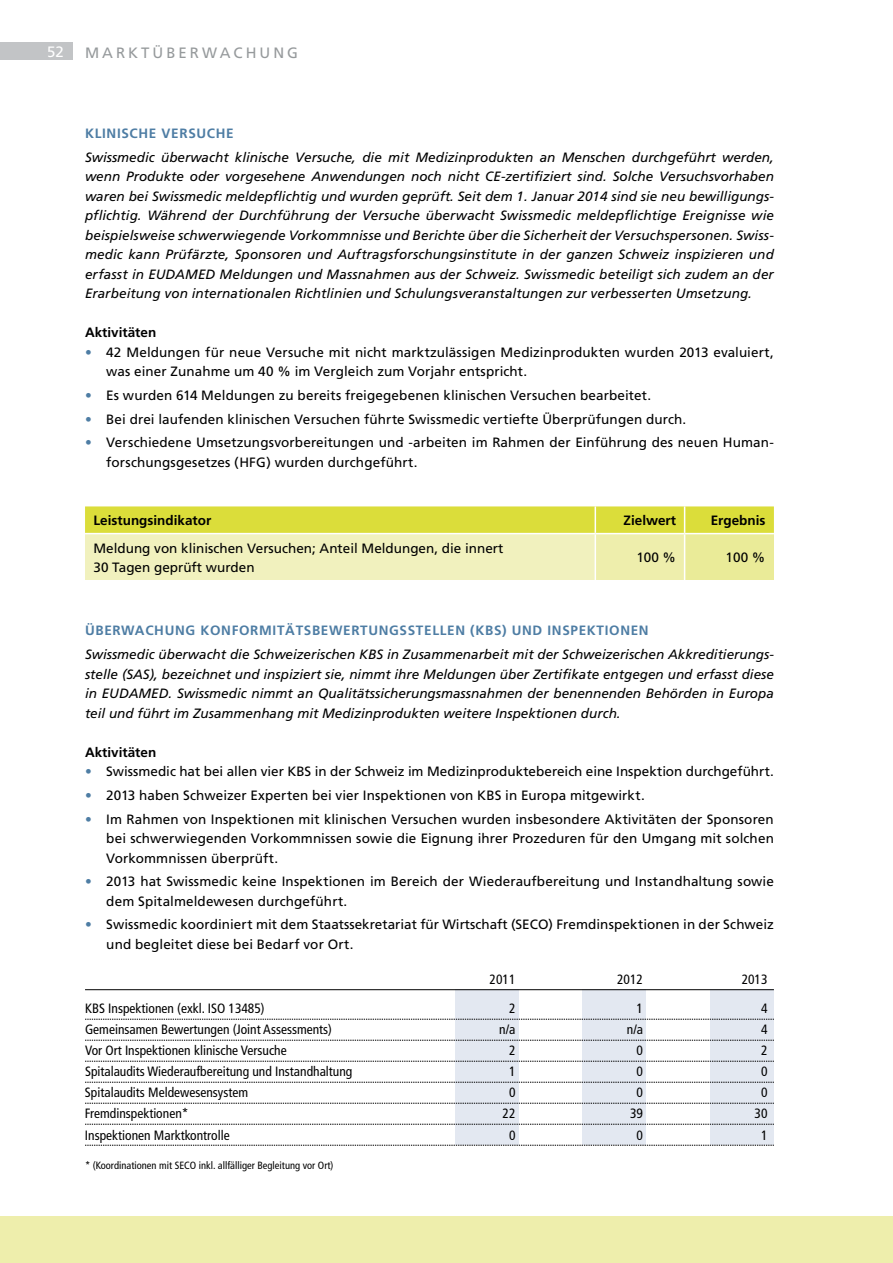
<style>
.page{position:relative;width:893px;height:1263px;background:#fff}
.page>*{position:absolute;margin:0;border:0;box-sizing:border-box;transform-origin:0 0}
.t1{font:15px "Frutiger";letter-spacing:.2em;color:#969a9c}
.t2{font:15px "Frutiger";color:#fff}
.t3{font:13.5px/19.5px "Frutiger";letter-spacing:.005em;color:#000}
.t4{font:italic 13.5px/19.5px "Frutiger";color:#000;text-align:justify}
.t5{font:condensed 13.5px "Frutiger";color:#000}
.t6{font:700 13.5px "Frutiger";letter-spacing:.05em;color:#4e7da4}
.t7{font:700 13.5px "Frutiger";color:#000}
.t8{font:condensed 10.5px "Frutiger";color:#000}
.s1{color:#4e7da4}
</style>
<div class="page">
<div style="left:0;top:43px;width:72px;height:17px;background:#c2c4c6"></div>
<div style="left:0;top:1216px;width:893px;height:47px;background:#eeeeac"></div>
<div style="left:710px;top:989px;width:64px;height:156px;background:#e3e8f1"></div>
<div style="left:583px;top:989px;width:63px;height:156px;background:#e3e8f1"></div>
<div style="left:455px;top:989px;width:64px;height:156px;background:#e3e8f1"></div>
<hr style="left:85px;top:989px;width:689px;height:1px;background:#000">
<svg style="left:85px;top:1019px;width:689px;height:1px"></svg>
<svg style="left:85px;top:1040px;width:689px;height:1px"></svg>
<svg style="left:85px;top:1061px;width:689px;height:1px"></svg>
<svg style="left:85px;top:1082px;width:689px;height:1px"></svg>
<svg style="left:85px;top:1103px;width:689px;height:1px"></svg>
<svg style="left:85px;top:1124px;width:689px;height:1px"></svg>
<svg style="left:85px;top:1145px;width:689px;height:1px"></svg>
<div style="left:85px;top:534px;width:510px;height:46px;background:#f1f1be"></div>
<div style="left:595px;top:534px;width:90px;height:46px;background:#eeeeac"></div>
<div style="left:685px;top:534px;width:89px;height:46px;background:#eaeb98"></div>
<svg style="left:85px;top:506px;width:689px;height:27px;background:#dbdd3f"></svg>
<hr style="left:595px;top:534px;width:1px;height:46px;background:#fff">
<hr style="left:684px;top:534px;width:1px;height:46px;background:#fff">
<p class="t2" style="left:47px;top:43px;width:18px">52</p>
<p class="t1" style="left:85px;top:43px;width:69px">Ma rktüb</p>
<p class="t1" style="left:179px;top:43px;width:38px">erwach</p>
<p class="t1" style="left:260px;top:43px;width:38px">ung</p>
<p class="t6" style="left:85px;top:125px;width:150px">KLINISCH E VERSUCH E</p>
<p class="t4" style="left:85px;top:147px;width:690px">Swissmedic überwacht klinische Versuche, die mit Medizinprodukten an Menschen durchgeführt werden, wenn Produkte oder vorgesehene Anwendungen noch nicht CE-zertifiziert sind. Solche Versuchsvorhaben waren bei Swissmedic meldepflichtig und wurden geprüft. Seit dem 1. Januar 2014 sind sie neu bewilligungs&shy;pflichtig. Während der Durchführung der Versuche überwacht Swissmedic meldepflichtige Ereignisse wie beispielsweise schwerwiegende Vorkommnisse und Berichte über die Sicherheit der Versuchspersonen. Swiss&shy;medic kann Prüfärzte, Sponsoren und Auftragsforschungsinstitute in der ganzen Schweiz inspizieren und erfasst in EUDAMED Meldungen und Massnahmen aus der Schweiz. Swissmedic beteiligt sich zudem an der Erarbeitung von internationalen Richtlinien und Schulungsveranstaltungen zur verbesserten Umsetzung.</p>
<p class="t7" style="left:85px;top:325px;width:73px">AKTIVITÄTEN</p>
<p class="t3" style="left:106px;top:342px;width:669px;text-indent:-21px"><span class="s1">•</span> 42 Meldungen für neue Versuche mit nicht marktzulässigen Medizinprodukten wurden 2013 evaluiert, was einer Zunahme um 40 % im Vergleich zum Vorjahr entspricht.</p>
<p class="t3" style="left:85px;top:385px;width:568px"><span class="s1">•</span> Es wurden 614 Meldungen zu bereits freigegebenen klinischen Versuchen bearbeitet.</p>
<p class="t3" style="left:85px;top:409px;width:603px"><span class="s1">•</span> Bei drei laufenden klinischen Versuchen führte Swissmedic vertiefte Überprüfungen durch.</p>
<p class="t3" style="left:106px;top:433px;width:669px;text-indent:-21px"><span class="s1">•</span> Verschiedene U msetzungsvorbereitungen und -arbeiten im Rahmen der Einführung des neuen Human&shy;forschungsgesetzes (HFG) wurden durchgeführt.</p>
<p class="t7" style="left:94px;top:512px;width:119px">LEISTUNGSINDIKATOR</p>
<p class="t7" style="left:624px;top:512px;width:54px">ZIELWERT</p>
<p class="t7" style="left:711px;top:512px;width:56px">ERGEBNIS</p>
<p class="t3" style="left:94px;top:539px;width:411px;line-height:18.8px">Meldung von klinischen Versuchen; Anteil Meldungen, die innert<br>30 Tagen geprüft wurden</p>
<p class="t3" style="left:636px;top:548px;width:41px">100 %</p>
<p class="t3" style="left:726px;top:548px;width:41px">100 %</p>
<p class="t6" style="left:85px;top:623px;width:39px">ÜBERWA</p>
<p class="t6" style="left:145px;top:623px;width:115px">CHUNG KONFORMIT</p>
<p class="t6" style="left:285px;top:623px;width:363px">ÄTSBEWERTUNGSSTELLEN (KBS) UND INSPEKTIONEN</p>
<p class="t4" style="left:85px;top:644px;width:690px">Swissmedic überwacht die Schweizerischen KBS in Zusammenarbeit mit der Schweizerischen Akkreditierungs&shy;stelle (SAS), bezeichnet und inspiziert sie, nimmt ihre Meldungen über Zertifikate entgegen und erfasst diese in EUDAMED. Swissmedic nimmt an Qualitätssicherungsmassnahmen der benennenden Behörden in Europa teil und führt im Zusammenhang mit Medizinprodukten weitere Inspektionen durch.</p>
<p class="t7" style="left:85px;top:744px;width:73px">AKTIVITÄTEN</p>
<p class="t3" style="left:85px;top:761px;width:690px"><span class="s1">•</span> Swissmedic hat bei allen vier KBS in der Schweiz im Medizinproduktebereich eine Inspektion durchgeführt.</p>
<p class="t3" style="left:85px;top:785px;width:561px"><span class="s1">•</span> 2013 haben Schweizer Experten bei vier Inspektionen von KBS in Europa mitgewirkt.</p>
<p class="t3" style="left:106px;top:809px;width:669px;text-align:justify;text-indent:-21px"><span class="s1">•</span> Im Rahmen von Inspektionen mit klinischen Versuchen wurden insbesondere Aktivitäten der Sponsoren bei schwerwiegenden Vorkommnissen sowie die Eignung ihrer Prozeduren für den U mgang mit solchen Vorkommnissen überprüft.</p>
<p class="t3" style="left:106px;top:872px;width:669px;text-indent:-21px"><span class="s1">•</span> 2013 hat Swissmedic keine Inspektionen im Bereich der Wiederaufbereitung und Instandhaltung sowie dem Spitalmeldewesen durchgeführt.</p>
<p class="t3" style="left:106px;top:915px;width:669px;text-indent:-21px"><span class="s1">•</span> Swissmedic koordiniert mit dem Staatssekretariat für Wirtschaft (SECO) Fremdinspektionen in der Schweiz und begleitet diese bei Bedarf vor Ort.</p>
<p class="t5" style="left:490px;top:971px;width:27px">2011</p>
<p class="t5" style="left:617px;top:971px;width:27px">2012</p>
<p class="t5" style="left:742px;top:971px;width:27px">2013</p>
<p class="t5" style="left:85px;top:1001px;width:181px">KBS Inspektionen (exkl. ISO 13485)</p>
<p class="t5" style="left:509px;top:1001px;width:8px">2</p>
<p class="t5" style="left:637px;top:1001px;width:8px">1</p>
<p class="t5" style="left:761px;top:1001px;width:8px">4</p>
<p class="t5" style="left:85px;top:1022px;width:248px">Gemeinsamen Bewertungen (Joint Assessments)</p>
<p class="t5" style="left:499px;top:1022px;width:18px">n/a</p>
<p class="t5" style="left:627px;top:1022px;width:18px">n/a</p>
<p class="t5" style="left:761px;top:1022px;width:8px">4</p>
<p class="t5" style="left:85px;top:1043px;width:203px">Vor Ort Inspektionen klinische Versuche</p>
<p class="t5" style="left:509px;top:1043px;width:8px">2</p>
<p class="t5" style="left:637px;top:1043px;width:8px">0</p>
<p class="t5" style="left:761px;top:1043px;width:8px">2</p>
<p class="t5" style="left:85px;top:1064px;width:269px">Spitalaudits Wiederaufbereitung und Instandhaltung</p>
<p class="t5" style="left:509px;top:1064px;width:8px">1</p>
<p class="t5" style="left:637px;top:1064px;width:8px">0</p>
<p class="t5" style="left:761px;top:1064px;width:8px">0</p>
<p class="t5" style="left:85px;top:1085px;width:165px">Spitalaudits Meldewesensystem</p>
<p class="t5" style="left:509px;top:1085px;width:8px">0</p>
<p class="t5" style="left:636px;top:1085px;width:8px">0</p>
<p class="t5" style="left:761px;top:1085px;width:8px">0</p>
<p class="t5" style="left:85px;top:1106px;width:105px">Fremdinspektionen*</p>
<p class="t5" style="left:503px;top:1106px;width:14px">22</p>
<p class="t5" style="left:630px;top:1106px;width:14px">39</p>
<p class="t5" style="left:755px;top:1106px;width:14px">30</p>
<p class="t5" style="left:85px;top:1127px;width:146px">Inspektionen Marktkontrolle</p>
<p class="t5" style="left:509px;top:1127px;width:8px">0</p>
<p class="t5" style="left:636px;top:1127px;width:8px">0</p>
<p class="t5" style="left:761px;top:1127px;width:8px">1</p>
<p class="t8" style="left:85px;top:1159px;width:250px">* (Koordinationen mit SECO inkl. allfälliger Begleitung vor Ort)</p>
</div>
